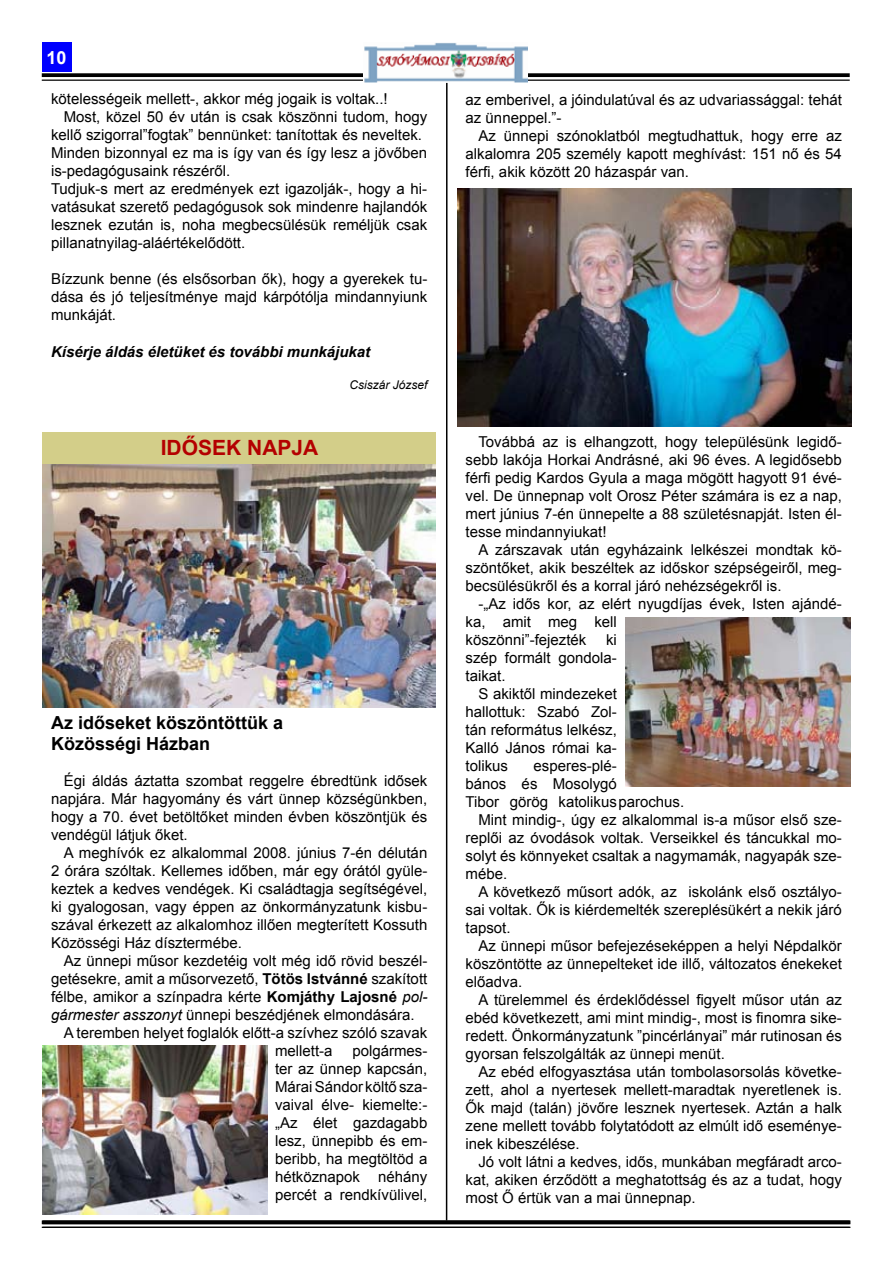
<style>
.page{position:relative;width:893px;height:1263px;background:#fff}
.page>*{position:absolute;margin:0;border:0;box-sizing:border-box;transform-origin:0 0}
.t1{font:700 21px "Arial";color:#b40000}
.t2{font:700 18px/21.6px "Arial";color:#000}
.t3{font:700 18px "Arial";color:#fff}
.t4{font:15px/18px "Arial";color:#000;text-align:justify}
.t5{font:italic 700 15px "Arial";color:#000}
.t6{font:italic 12px "Arial";color:#000}
.s1{font-weight:700}
.s2{font-style:italic}
</style>
<div class="page">
<div style="left:42px;top:43px;width:30px;height:29px;background:#00f"></div>
<svg style="left:42px;top:73px;width:808px;height:4px;background:#131313"></svg>
<hr style="left:42px;top:80px;width:808px;height:1px;background:#000">
<img style="left:364px;top:43px;width:164px;height:40px">
<svg style="left:42px;top:1220px;width:808px;height:4px;background:#0e0e0e"></svg>
<hr style="left:42px;top:1227px;width:808px;height:1px;background:#000">
<hr style="left:446px;top:83px;width:2px;height:1137px;background:#000">
<div style="left:43px;top:432px;width:393px;height:32px;background:#d3ce89"></div>
<img style="left:43px;top:465px;width:392px;height:242px">
<img style="left:43px;top:1045px;width:225px;height:169px">
<img style="left:457px;top:188px;width:395px;height:239px">
<img style="left:625px;top:618px;width:225px;height:169px">
<p class="t3" style="left:47px;top:46px;width:22px">10</p>
<p class="t4" style="left:51px;top:90px;width:338px">kötelességeik mellett-, akkor még jogaik is voltak..!</p>
<p class="t4" style="left:64px;top:108px;width:365px">Most, közel 50 év után is csak köszönni tudom, hogy</p>
<p class="t4" style="left:51px;top:126px;width:373px">kellő szigorral”fogtak” bennünket: tanítottak és neveltek.</p>
<p class="t4" style="left:51px;top:144px;width:378px">Minden bizonnyal ez ma is így van és így lesz a jövőben</p>
<p class="t4" style="left:51px;top:162px;width:181px">is-pedagógusaink részéről.</p>
<p class="t4" style="left:51px;top:180px;width:378px">Tudjuk-s mert az eredmények ezt igazolják-, hogy a hi-</p>
<p class="t4" style="left:51px;top:198px;width:378px">vatásukat szerető pedagógusok sok mindenre hajlandók</p>
<p class="t4" style="left:51px;top:216px;width:378px">lesznek ezután is, noha megbecsülésük reméljük csak</p>
<p class="t4" style="left:51px;top:234px;width:196px">pillanatnyilag-aláértékelődött.</p>
<p class="t4" style="left:51px;top:270px;width:378px">Bízzunk benne (és elsősorban ők), hogy a gyerekek tu&shy;dása és jó teljesítménye majd kárpótólja mindannyiunk munkáját.</p>
<p class="t5" style="left:51px;top:341px;width:321px">Kísérje áldás életüket és további munkájukat</p>
<p class="t6" style="left:349px;top:377px;width:80px">Csiszár József</p>
<h1 class="t1" style="left:161px;top:434px;width:159px">IDŐSEK NAPJA</h1>
<p class="t2" style="left:51px;top:712px;width:234px">Az időseket köszöntöttük a<br>Közösségi Házban</p>
<p class="t4" style="left:51px;top:772px;width:378px;text-indent:13px">Égi áldás áztatta szombat reggelre ébredtünk idősek napjára. Már hagyomány és várt ünnep községünkben, hogy a 70. évet betöltőket minden évben köszöntjük és vendégül látjuk őket.</p>
<p class="t4" style="left:51px;top:844px;width:378px;text-indent:13px">A meghívók ez alkalommal 2008. június 7-én délután 2 órára szóltak. Kellemes időben, már egy órától gyüle&shy;keztek a kedves vendégek. Ki családtagja segítségével, ki gyalogosan, vagy éppen az önkormányzatunk kisbu&shy;szával érkezett az alkalomhoz illően megterített Kossuth Közösségi Ház dísztermébe.</p>
<p class="t4" style="left:64px;top:952px;width:365px">Az ünnepi műsor kezdetéig volt még idő rövid beszél-</p>
<p class="t4" style="left:51px;top:970px;width:378px">getésekre, amit a műsorvezető, <span class="s1">Tötös Istvánné</span> szakított</p>
<p class="t4" style="left:51px;top:988px;width:378px">félbe, amikor a színpadra kérte <span class="s1">Komjáthy Lajosné</span> <span class="s2">pol-</span></p>
<p class="t4" style="left:51px;top:1006px;width:365px"><span class="s2">gármester asszonyt</span> ünnepi beszédjének elmondására.</p>
<p class="t4" style="left:64px;top:1024px;width:365px">A teremben helyet foglalók előtt-a szívhez szóló szavak</p>
<p class="t4" style="left:275px;top:1042px;width:59px">mellett-a</p>
<p class="t4" style="left:275px;top:1042px;width:154px;text-indent:77px">polgármes&shy;ter az ünnep kapcsán, Márai Sándor költő sza&shy;vaival élve- kiemelte:- „Az élet gazdagabb lesz, ünnepibb és em&shy;beribb, ha megtöltöd a hétköznapok néhány percét a rendkívülivel,</p>
<p class="t4" style="left:466px;top:91px;width:378px">az emberivel, a jóindulatúval és az udvariassággal: tehát az ünneppel.”-</p>
<p class="t4" style="left:466px;top:127px;width:378px;text-indent:13px">Az ünnepi szónoklatból megtudhattuk, hogy erre az alkalomra 205 személy kapott meghívást: 151 nő és 54 férfi, akik között 20 házaspár van.</p>
<p class="t4" style="left:466px;top:433px;width:378px;text-indent:13px">Továbbá az is elhangzott, hogy településünk legidő&shy;sebb lakója Horkai Andrásné, aki 96 éves. A legidősebb férfi pedig Kardos Gyula a maga mögött hagyott 91 évé&shy;vel. De ünnepnap volt Orosz Péter számára is ez a nap, mert június 7-én ünnepelte a 88 születésnapját. Isten él&shy;tesse mindannyiukat!</p>
<p class="t4" style="left:466px;top:541px;width:378px;text-indent:13px">A zárszavak után egyházaink lelkészei mondtak kö&shy;szöntőket, akik beszéltek az időskor szépségeiről, meg&shy;becsülésükről és a korral járó nehézségekről is.</p>
<p class="t4" style="left:466px;top:595px;width:378px;text-align:left;text-indent:13px">-„Az idős kor, az elért nyugdíjas évek, Isten ajándé&shy;ka, amit meg kell<br>köszönni”-fejezték</p>
<p class="t4" style="left:466px;top:631px;width:153px;text-indent:140px">ki szép formált gondola&shy;taikat.</p>
<p class="t4" style="left:466px;top:685px;width:153px;text-indent:13px">S akiktől mindezeket hallottuk: Szabó Zol&shy;tán református lelkész, Kalló János római ka&shy;tolikus</p>
<p class="t4" style="left:533px;top:757px;width:85px">esperes-plé-</p>
<p class="t4" style="left:466px;top:775px;width:153px">bános és Mosolygó</p>
<p class="t4" style="left:466px;top:793px;width:220px">Tibor görög katolikus parochus.</p>
<p class="t4" style="left:478px;top:811px;width:365px">Mint mindig-, úgy ez alkalommal is-a műsor első sze-</p>
<p class="t4" style="left:466px;top:829px;width:378px">replői az óvodások voltak. Verseikkel és táncukkal mo-</p>
<p class="t4" style="left:466px;top:847px;width:378px">solyt és könnyeket csaltak a nagymamák, nagyapák sze-</p>
<p class="t4" style="left:466px;top:865px;width:43px">mébe.</p>
<p class="t4" style="left:478px;top:883px;width:365px">A következő műsort adók, az iskolánk első osztályo-</p>
<p class="t4" style="left:466px;top:901px;width:378px">sai voltak. Ők is kiérdemelték szereplésükért a nekik járó</p>
<p class="t4" style="left:466px;top:919px;width:47px">tapsot.</p>
<p class="t4" style="left:478px;top:937px;width:365px">Az ünnepi műsor befejezéseképpen a helyi Népdalkör</p>
<p class="t4" style="left:466px;top:955px;width:378px">köszöntötte az ünnepelteket ide illő, változatos énekeket</p>
<p class="t4" style="left:466px;top:973px;width:58px">előadva.</p>
<p class="t4" style="left:478px;top:991px;width:365px">A türelemmel és érdeklődéssel figyelt műsor után az</p>
<p class="t4" style="left:466px;top:1009px;width:378px">ebéd következett, ami mint mindig-, most is finomra sike-</p>
<p class="t4" style="left:466px;top:1027px;width:378px">redett. Önkormányzatunk ”pincérlányai” már rutinosan és</p>
<p class="t4" style="left:466px;top:1045px;width:261px">gyorsan felszolgálták az ünnepi menüt.</p>
<p class="t4" style="left:478px;top:1063px;width:365px">Az ebéd elfogyasztása után tombolasorsolás követke-</p>
<p class="t4" style="left:466px;top:1081px;width:378px">zett, ahol a nyertesek mellett-maradtak nyeretlenek is.</p>
<p class="t4" style="left:466px;top:1099px;width:378px">Ők majd (talán) jövőre lesznek nyertesek. Aztán a halk</p>
<p class="t4" style="left:466px;top:1117px;width:378px">zene mellett tovább folytatódott az elmúlt idő eseménye-</p>
<p class="t4" style="left:466px;top:1135px;width:116px">inek kibeszélése.</p>
<p class="t4" style="left:478px;top:1153px;width:365px">Jó volt látni a kedves, idős, munkában megfáradt arco-</p>
<p class="t4" style="left:466px;top:1171px;width:378px">kat, akiken érződött a meghatottság és az a tudat, hogy</p>
<p class="t4" style="left:466px;top:1189px;width:232px">most Ő értük van a mai ünnepnap.</p>
</div>
